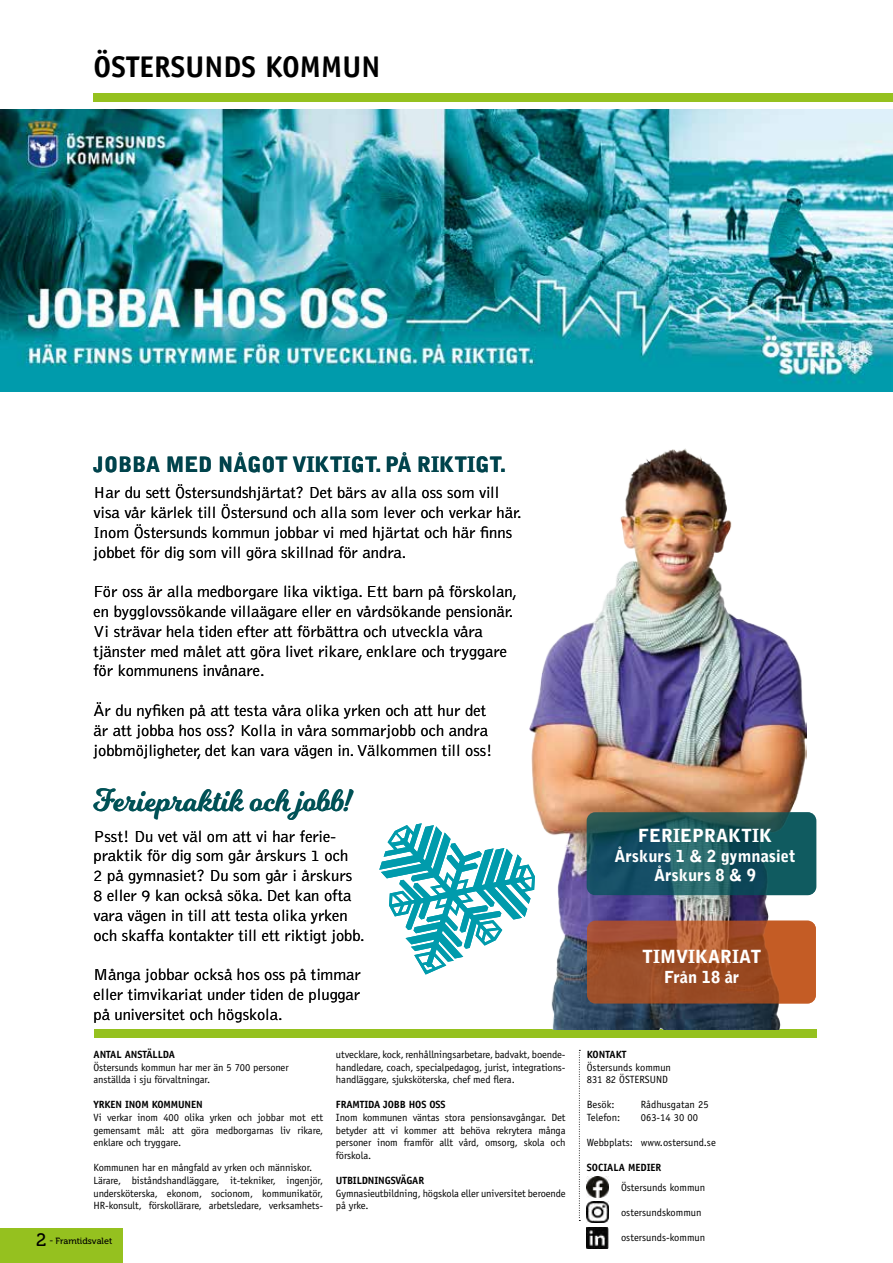
<style>
.page{position:relative;width:893px;height:1263px;background:#fff}
.page>*{position:absolute;margin:0;border:0;box-sizing:border-box;transform-origin:0 0}
.t1{font:31.5px "Milkshake";color:#005156}
.t2{font:700 30px "Officina Sans Std";letter-spacing:.005em;color:#000}
.t3{font:900 21px "Bell Gothic Std";color:#00434c}
.t4{font:900 18px "Bell Gothic Std";color:#fff}
.t5{font:300 16.5px/19.8px "Bell Gothic Std";color:#000}
.t6{font:900 16.5px/19.8px "Bell Gothic Std";color:#fff;text-align:center}
.t7{font:10.5px/12.6px "Officina Sans Std";letter-spacing:-.01em;color:#000}
.t8{font:700 10.5px "Officina Sans Std";letter-spacing:-.01em;color:#000}
.t9{font:9px "Museo 500";color:#000}
.s1{font-size:18px}
</style>
<div class="page">
<svg style="left:93px;top:93px;width:800px;height:5px"></svg>
<div style="left:94px;top:94px;width:799px;height:8px;background:#95c11f"></div>
<div style="left:94px;top:1029px;width:722px;height:8px;background:#95c11f"></div>
<svg style="left:579px;top:1050px;width:1px;height:171px"></svg>
<div style="left:0;top:1228px;width:123px;height:35px;background:#95c11f"></div>
<img style="left:529px;top:449px;width:278px;height:580px">
<img style="left:0;top:109px;width:893px;height:282px">
<img style="left:587px;top:1176px;width:21px;height:21px">
<img style="left:587px;top:1201px;width:21px;height:22px">
<img style="left:587px;top:1227px;width:22px;height:21px">
<svg style="left:587px;top:921px;width:229px;height:82px;background:#a75128"></svg>
<svg style="left:587px;top:812px;width:229px;height:83px;background:#19565f"></svg>
<svg style="left:379px;top:823px;width:156px;height:151px"></svg>
<h2 class="t2" style="left:94px;top:48px;width:288px">ÖSTERSUNDS KOMMUN</h2>
<p class="t3" style="left:94px;top:453px;width:414px">JOBBA MED NÅGOT VIKTIGT. PÅ RIKTIGT.</p>
<p class="t5" style="left:94px;top:483px;width:430px">Har du sett Östersundshjärtat? Det bärs av alla oss som vill visa vår kärlek till Östersund och alla som lever och verkar här.<br>Inom Östersunds kommun jobbar vi med hjärtat och här finns jobbet för dig som vill göra skillnad för andra.</p>
<p class="t5" style="left:94px;top:582px;width:425px">För oss är alla medborgare lika viktiga. Ett barn på förskolan, en bygglovssökande villaägare eller en vårdsökande pensionär.<br>Vi strävar hela tiden efter att förbättra och utveckla våra tjänster med målet att göra livet rikare, enklare och tryggare för kommunens invånare.</p>
<p class="t5" style="left:94px;top:701px;width:401px">Är du nyfiken på att testa våra olika yrken och att hur det är att jobba hos oss? Kolla in våra sommarjobb och andra jobbmöjligheter, det kan vara vägen in. Välkommen till oss!</p>
<h1 class="t1" style="left:94px;top:778px;width:259px">Feriepraktik och jobb!</h1>
<p class="t5" style="left:94px;top:826px;width:273px">Psst! Du vet väl om att vi har ferie&shy;praktik för dig som går årskurs 1 och<br>2 på gymnasiet? Du som går i årskurs 8 eller 9 kan också söka. Det kan ofta vara vägen in till att testa olika yrken och skaffa kontakter till ett riktigt jobb.</p>
<p class="t5" style="left:94px;top:965px;width:269px;text-align:justify">Många jobbar också hos oss på timmar eller timvikariat under tiden de pluggar på universitet och högskola.</p>
<p class="t5" style="left:218px;top:965px;width:8px">s</p>
<p class="t8" style="left:94px;top:1048px;width:83px">ANTAL ANSTÄLLDA</p>
<p class="t7" style="left:94px;top:1061px;width:197px">Östersunds kommun har mer än 5 700 personer anställda i sju förvaltningar.</p>
<p class="t8" style="left:94px;top:1098px;width:111px">YRKEN INOM KOMMUNEN</p>
<p class="t7" style="left:94px;top:1111px;width:231px;text-align:justify">Vi verkar inom 400 olika yrken och jobbar mot ett gemensamt mål: att göra medborgarnas liv rikare, enklare och tryggare.</p>
<p class="t7" style="left:94px;top:1161px;width:231px">Kommunen har en mångfald av yrken och människor.<br>Lärare, biståndshandläggare, it-tekniker, ingenjör, undersköterska, ekonom, socionom, kommunikatör, HR-konsult, förskollärare, arbetsledare, verksamhets-</p>
<p class="t9" style="left:36px;top:1236px;width:78px"><span class="s1">2</span> - Framtidsvalet</p>
<p class="t7" style="left:336px;top:1048px;width:231px;text-align:justify">utvecklare, kock, renhållningsarbetare, badvakt, boende&shy;handledare, coach, specialpedagog, jurist, integrations&shy;handläggare, sjuksköterska, chef med flera.</p>
<p class="t8" style="left:336px;top:1098px;width:111px">FRAMTIDA JOBB HOS OSS</p>
<p class="t7" style="left:336px;top:1111px;width:231px;text-align:justify">Inom kommunen väntas stora pensionsavgångar. Det betyder att vi kommer att behöva rekrytera många personer inom framför allt vård, omsorg, skola och förskola.</p>
<p class="t8" style="left:336px;top:1174px;width:90px">UTBILDNINGSVÄGAR</p>
<p class="t7" style="left:336px;top:1187px;width:231px">Gymnasieutbildning, högskola eller universitet beroende på yrke.</p>
<p class="t4" style="left:638px;top:825px;width:136px">FERIEPRAKTIK</p>
<p class="t6" style="left:614px;top:846px;width:183px">Årskurs 1 &amp; 2 gymnasiet<br>Årskurs 8 &amp; 9</p>
<p class="t4" style="left:642px;top:946px;width:121px">TIMVIKARIAT</p>
<p class="t6" style="left:664px;top:967px;width:77px">Från 18 år</p>
<p class="t8" style="left:587px;top:1048px;width:41px">KONTAKT</p>
<p class="t7" style="left:587px;top:1061px;width:86px">Östersunds kommun<br>831 82 ÖSTERSUND</p>
<p class="t7" style="left:587px;top:1098px;width:29px">Besök:</p>
<p class="t7" style="left:641px;top:1098px;width:69px">Rådhusgatan 25</p>
<p class="t7" style="left:587px;top:1111px;width:35px">Telefon:</p>
<p class="t7" style="left:641px;top:1111px;width:59px">063-14 30 00</p>
<p class="t7" style="left:587px;top:1136px;width:131px">Webbplats: www.ostersund.se</p>
<p class="t8" style="left:587px;top:1161px;width:76px">SOCIALA MEDIER</p>
<p class="t7" style="left:621px;top:1182px;width:86px">Östersunds kommun</p>
<p class="t7" style="left:621px;top:1206px;width:82px">ostersundskommun</p>
<p class="t7" style="left:621px;top:1231px;width:86px">ostersunds-kommun</p>
</div>
